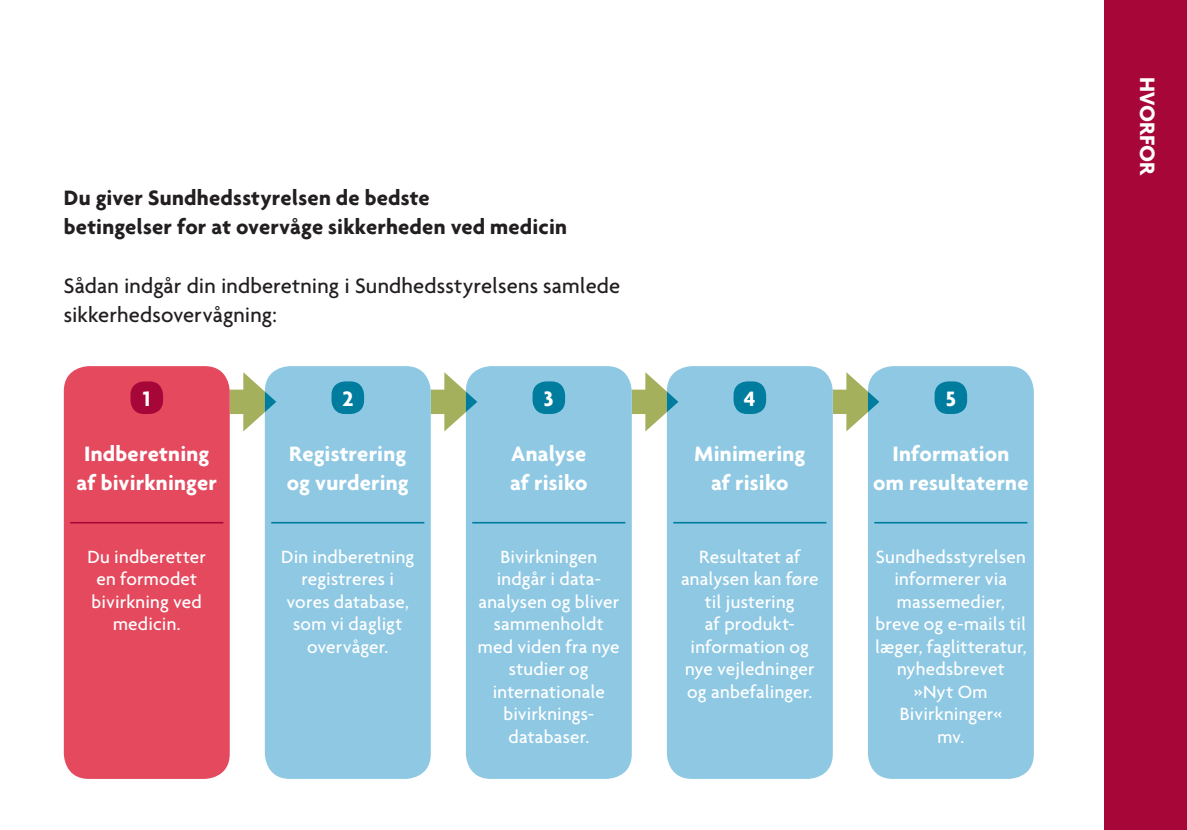
<style>
.page{position:relative;width:1187px;height:830px;background:#fff}
.page>*{position:absolute;margin:0;border:0;box-sizing:border-box;transform-origin:0 0}
.Underoverskrift{font:700 22.5px/29.2px "Agenda";letter-spacing:.005em;color:#fff;text-align:center}
.Underoverskrift-2{font:700 22.5px/29.2px "Agenda";letter-spacing:.01em;color:#231f20}
.Brødtekst{font:500 22.5px/29.2px "Agenda";letter-spacing:.005em;color:#231f20}
.Brød_bullet{font:500 19.12px/22.5px "Agenda";letter-spacing:.01em;color:#fff;text-align:center}
</style>
<div class="page">
<div style="left:1103px;top:0;width:83px;height:829px;background:#a70639"></div>
<div style="left:867px;top:366px;width:166px;height:412px;background:#8ec8e3;border-radius:25px"></div>
<div style="left:934px;top:381px;width:33px;height:33px;background:#007d9e;border-radius:14px"></div>
<hr style="left:874px;top:521px;width:153px;height:2px;background:#007d9e">
<svg style="left:832px;top:372px;width:47px;height:59px"></svg>
<div style="left:666px;top:366px;width:166px;height:412px;background:#8ec8e3;border-radius:25px"></div>
<div style="left:733px;top:381px;width:33px;height:33px;background:#007d9e;border-radius:14px"></div>
<hr style="left:673px;top:521px;width:153px;height:2px;background:#007d9e">
<svg style="left:631px;top:372px;width:47px;height:59px"></svg>
<div style="left:466px;top:366px;width:165px;height:412px;background:#8ec8e3;border-radius:25px"></div>
<div style="left:532px;top:381px;width:33px;height:33px;background:#007d9e;border-radius:14px"></div>
<hr style="left:472px;top:521px;width:153px;height:2px;background:#007d9e">
<svg style="left:431px;top:372px;width:46px;height:59px"></svg>
<div style="left:265px;top:366px;width:166px;height:412px;background:#8ec8e3;border-radius:25px"></div>
<div style="left:331px;top:381px;width:33px;height:33px;background:#007d9e;border-radius:14px"></div>
<hr style="left:271px;top:521px;width:153px;height:2px;background:#007d9e">
<svg style="left:230px;top:372px;width:46px;height:59px"></svg>
<div style="left:64px;top:366px;width:166px;height:412px;background:#e4495e;border-radius:25px"></div>
<div style="left:130px;top:381px;width:33px;height:33px;background:#a70639;border-radius:14px"></div>
<hr style="left:70px;top:521px;width:153px;height:2px;background:#a70639">
<p class="Underoverskrift-2" style="left:64px;top:182px;width:505px">Du giver Sundhedsstyrelsen de bedste<br>betingelser for at overvåge sikkerheden ved medicin</p>
<p class="Brødtekst" style="left:64px;top:270px;width:558px">Sådan indgår din indberetning i Sundhedsstyrelsens samlede sikkerhedsovervågning:</p>
<p class="Underoverskrift" style="left:143px;top:383px;width:9px">1</p>
<p class="Underoverskrift" style="left:76px;top:438px;width:142px">Indberetning af bivirkninger</p>
<p class="Underoverskrift" style="left:342px;top:383px;width:12px">2</p>
<p class="Underoverskrift" style="left:287px;top:438px;width:123px;text-align:left">Registrering og vurdering</p>
<p class="Brød_bullet" style="left:87px;top:544px;width:120px">Du indberetter en formodet bivirkning ved medicin.</p>
<p class="Brød_bullet" style="left:281px;top:544px;width:135px">Din indberetning registreres i vores database, som vi dagligt overvåger.</p>
<p class="Underoverskrift" style="left:544px;top:383px;width:11px">3</p>
<p class="Underoverskrift" style="left:510px;top:438px;width:79px;text-align:left">Analyse af risiko</p>
<p class="Brød_bullet" style="left:478px;top:544px;width:143px">Bivirkningen indgår i data&shy;analysen og bliver sammenholdt med viden fra nye studier og internationale bivirknings&shy;databaser.</p>
<p class="Underoverskrift" style="left:744px;top:383px;width:13px">4</p>
<p class="Underoverskrift" style="left:694px;top:438px;width:113px">Minimering af risiko</p>
<p class="Brød_bullet" style="left:681px;top:544px;width:139px">Resultatet af analysen kan føre til justering<br>af produkt&shy;information og nye vejledninger og anbefalinger.</p>
<p class="Underoverskrift" style="left:945px;top:383px;width:12px">5</p>
<p class="Underoverskrift" style="left:873px;top:438px;width:157px">Information<br>om resultaterne</p>
<p class="Brød_bullet" style="left:875px;top:544px;width:153px">Sundhedsstyrelsen informerer via massemedier, breve og e-mails til læger, faglitteratur, nyhedsbrevet »Nyt Om<br>Bivirkninger«<br>mv.</p>
<p class="Underoverskrift" style="left:1162px;top:77px;width:100px;rotate:90deg">HVORFOR</p>
</div>
